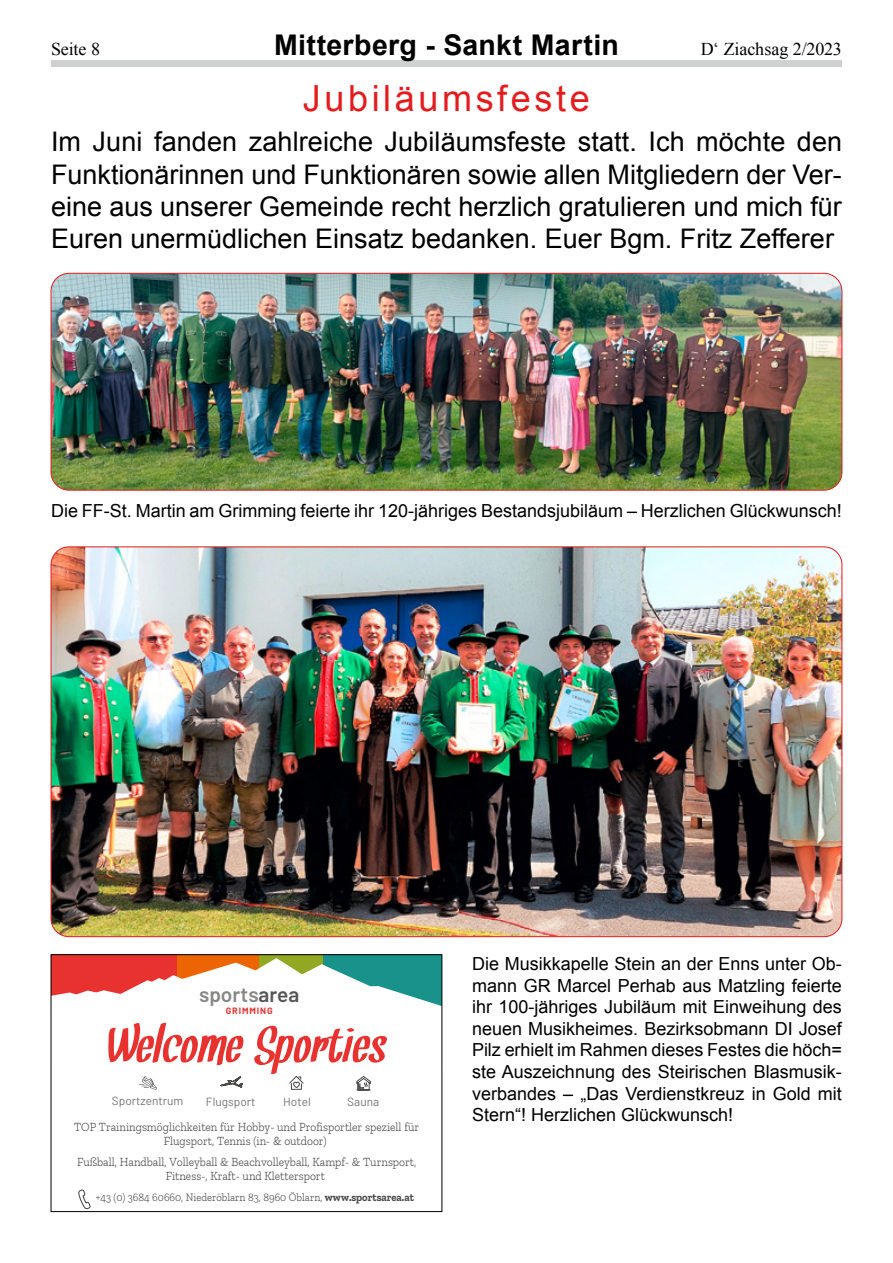
<style>
.page{position:relative;width:893px;height:1263px;background:#fff}
.page>*{position:absolute;margin:0;border:0;box-sizing:border-box;transform-origin:0 0}
.t1{font:52.8px "Snickles";letter-spacing:.01em;color:#e73230}
.t2{font:36px "Arial";letter-spacing:.1em;color:#e41c1e}
.t3{font:700 28.5px "Arial";letter-spacing:.01em;color:#000}
.t4{font:27px/32.4px "Arial";color:#000;text-align:justify}
.t5{font:600 20.85px "Barlow";color:#878786}
.t6{font:18px/21.6px "Arial";color:#000;text-align:justify}
.t7{font:18px "Times New Roman";letter-spacing:-.01em;color:#000}
.t8{font:300 12.45px/13.8px "Zilla Slab";color:#494948;text-align:center;scale:.93 1}
.t9{font:11.85px "Barlow";color:#737575}
.t10{font:300 11.4px "Zilla Slab";color:#494948;scale:.93 1}
.t11{font:700 9.15px "Barlow";letter-spacing:.1em;color:#e73230}
.s1{color:#565656}
.s2{font-weight:700}
</style>
<div class="page">
<div style="left:51px;top:61px;width:791px;height:6px;background:#cfd0d0"></div>
<img style="left:51px;top:273px;width:791px;height:217px">
<div style="left:51px;top:273px;width:791px;height:217px;border:1px solid #e41c1e;border-radius:18px"></div>
<img style="left:51px;top:548px;width:791px;height:389px">
<svg style="left:53px;top:958px;width:387px;height:133px"></svg>
<svg style="left:78px;top:1189px;width:13px;height:21px"></svg>
<svg style="left:139px;top:1076px;width:18px;height:14px"></svg>
<svg style="left:221px;top:1076px;width:22px;height:12px"></svg>
<svg style="left:356px;top:1076px;width:15px;height:14px"></svg>
<svg style="left:289px;top:1075px;width:15px;height:15px"></svg>
<div style="left:51px;top:954px;width:391px;height:258px;border:1px solid #000"></div>
<p class="t7" style="left:51px;top:37px;width:50px">Seite 8</p>
<h3 class="t3" style="left:274px;top:26px;width:346px">Mitterberg - Sankt Martin</h3>
<p class="t7" style="left:701px;top:37px;width:143px">D‘ Ziachsag 2/2023</p>
<h2 class="t2" style="left:303px;top:75px;width:288px">Jubiläumsfeste</h2>
<p class="t4" style="left:51px;top:126px;width:793px">Im Juni fanden zahlreiche Jubiläumsfeste statt. Ich möchte den Funktionärinnen und Funktionären sowie allen Mitgliedern der Ver&shy;eine aus unserer Gemeinde recht herzlich gratulieren und mich für Euren unermüdlichen Einsatz bedanken. Euer Bgm. Fritz Zefferer</p>
<p class="t6" style="left:51px;top:500px;width:792px">Die FF-St. Martin am Grimming feierte ihr 120-jähriges Bestandsjubiläum – Herzlichen Glückwunsch!</p>
<p class="t5" style="left:199px;top:981px;width:102px">sports<span class="s1">area</span></p>
<p class="t11" style="left:226px;top:1005px;width:49px">GRIMMING</p>
<h1 class="t1" style="left:106px;top:1022px;width:283px">Welcome Sporties</h1>
<p class="t9" style="left:112px;top:1093px;width:73px">Sportzentrum</p>
<p class="t9" style="left:206px;top:1094px;width:51px">Flugsport</p>
<p class="t9" style="left:283px;top:1094px;width:29px">Hotel</p>
<p class="t9" style="left:347px;top:1094px;width:33px">Sauna</p>
<p class="t8" style="left:74px;top:1120px;width:372px">TOP Trainingsmöglichkeiten für Hobby- und Profisportler speziell für<br>Flugsport, Tennis (in- &amp; outdoor)</p>
<p class="t8" style="left:77px;top:1155px;width:366px">Fußball, Handball, Volleyball &amp; Beachvolleyball, Kampf- &amp; Turnsport,<br>Fitness-, Kraft- und Klettersport</p>
<p class="t10" style="left:96px;top:1191px;width:343px">+43 (0) 3684 60660, Niederöblarn 83, 8960 Öblarn, <span class="s2">www.sportsarea.at</span></p>
<p class="t6" style="left:472px;top:953px;width:372px">Die Musikkapelle Stein an der Enns unter Ob&shy;mann GR Marcel Perhab aus Matzling feierte ihr 100-jähriges Jubiläum mit Einweihung des neuen Musikheimes. Bezirksobmann DI Josef Pilz erhielt im Rahmen dieses Festes die höch= ste Auszeichnung des Steirischen Blasmusik&shy;verbandes – „Das Verdienstkreuz in Gold mit Stern“! Herzlichen Glückwunsch!</p>
</div>
